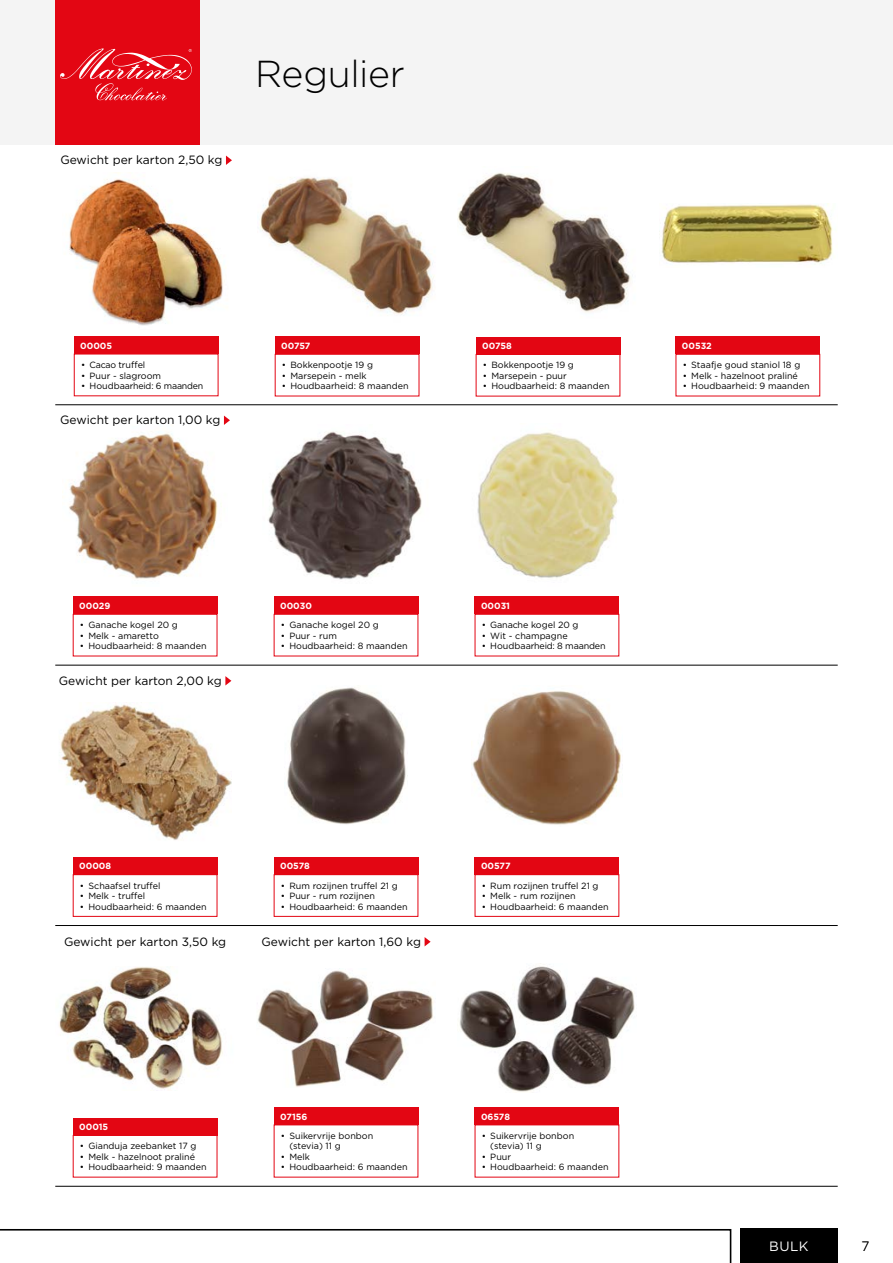
<style>
.page{position:relative;width:893px;height:1263px;background:#fff}
.page>*{position:absolute;margin:0;border:0;box-sizing:border-box;transform-origin:0 0}
.t1{font:300 37.5px "Gotham";letter-spacing:-.01em;color:#000}
.t2{font:13.5px "Gotham";color:#fff}
.t3{font:300 13.5px "Gotham";color:#000}
.t4{font:12px "Gotham";color:#000}
.t5{font:9px/10.5px "Gotham";color:#000}
.t6{font:9px "Gotham";letter-spacing:-.02em;color:#000}
.t7{font:700 9px "Gotham";color:#fff}
</style>
<div class="page">
<div style="left:740px;top:1229px;width:98px;height:34px;background:#000"></div>
<div style="left:0;top:0;width:893px;height:145px;background:#f4f4f4"></div>
<svg style="left:0;top:1229px;width:731px;height:34px"></svg>
<div style="left:55px;top:0;width:145px;height:145px;background:#e30613"></div>
<svg style="left:60px;top:48px;width:132px;height:52px"></svg>
<img style="left:472px;top:691px;width:149px;height:134px">
<img style="left:287px;top:687px;width:119px;height:138px">
<img style="left:60px;top:704px;width:172px;height:136px">
<svg style="left:225px;top:676px;width:6px;height:9px"></svg>
<img style="left:69px;top:431px;width:153px;height:148px">
<img style="left:268px;top:431px;width:154px;height:149px">
<img style="left:477px;top:432px;width:141px;height:146px">
<svg style="left:224px;top:416px;width:6px;height:9px"></svg>
<hr style="left:55px;top:404px;width:783px;height:1px;background:#000">
<hr style="left:55px;top:665px;width:783px;height:1px;background:#000">
<hr style="left:55px;top:1186px;width:783px;height:1px;background:#000">
<hr style="left:55px;top:925px;width:783px;height:1px;background:#000">
<img style="left:457px;top:173px;width:174px;height:140px">
<img style="left:260px;top:177px;width:175px;height:138px">
<img style="left:659px;top:204px;width:174px;height:60px">
<img style="left:59px;top:967px;width:164px;height:123px">
<img style="left:257px;top:970px;width:177px;height:117px">
<img style="left:459px;top:966px;width:176px;height:126px">
<div style="left:73px;top:874px;width:144px;height:43px;border:1px solid #e30613"></div>
<div style="left:73px;top:857px;width:144px;height:17px;background:#e30613"></div>
<div style="left:275px;top:354px;width:144px;height:42px;border:1px solid #e30613"></div>
<div style="left:275px;top:337px;width:144px;height:17px;background:#e30613"></div>
<div style="left:476px;top:354px;width:144px;height:42px;border:1px solid #e30613"></div>
<div style="left:476px;top:337px;width:144px;height:17px;background:#e30613"></div>
<div style="left:73px;top:614px;width:144px;height:42px;border:1px solid #e30613"></div>
<div style="left:73px;top:597px;width:144px;height:17px;background:#e30613"></div>
<div style="left:274px;top:614px;width:144px;height:42px;border:1px solid #e30613"></div>
<div style="left:274px;top:597px;width:144px;height:17px;background:#e30613"></div>
<div style="left:475px;top:614px;width:144px;height:42px;border:1px solid #e30613"></div>
<div style="left:475px;top:597px;width:144px;height:17px;background:#e30613"></div>
<div style="left:475px;top:874px;width:144px;height:43px;border:1px solid #e30613"></div>
<div style="left:475px;top:857px;width:144px;height:17px;background:#e30613"></div>
<div style="left:274px;top:874px;width:144px;height:43px;border:1px solid #e30613"></div>
<div style="left:274px;top:857px;width:144px;height:17px;background:#e30613"></div>
<div style="left:676px;top:354px;width:144px;height:42px;border:1px solid #e30613"></div>
<div style="left:676px;top:337px;width:144px;height:17px;background:#e30613"></div>
<div style="left:73px;top:1135px;width:144px;height:42px;border:1px solid #e30613"></div>
<div style="left:73px;top:1118px;width:144px;height:17px;background:#e30613"></div>
<div style="left:274px;top:1124px;width:144px;height:53px;border:1px solid #e30613"></div>
<div style="left:274px;top:1107px;width:144px;height:17px;background:#e30613"></div>
<div style="left:475px;top:1124px;width:144px;height:53px;border:1px solid #e30613"></div>
<div style="left:475px;top:1107px;width:144px;height:17px;background:#e30613"></div>
<div style="left:74px;top:337px;width:144px;height:17px;background:#e30613"></div>
<img style="left:69px;top:172px;width:157px;height:154px">
<svg style="left:226px;top:156px;width:6px;height:9px"></svg>
<svg style="left:425px;top:937px;width:6px;height:9px"></svg>
<h3 class="t4" style="left:60px;top:152px;width:163px">Gewicht per karton 2,50 kg</h3>
<h1 class="t1" style="left:255px;top:50px;width:151px">Regulier</h1>
<p class="t7" style="left:80px;top:340px;width:33px">00005</p>
<p class="t6" style="left:81px;top:359px;width:66px">• Cacao truffel</p>
<p class="t5" style="left:81px;top:370px;width:82px">• Puur - slagroom</p>
<p class="t6" style="left:81px;top:380px;width:124px">• Houdbaarheid: 6 maanden</p>
<h3 class="t4" style="left:60px;top:412px;width:162px">Gewicht per karton 1,00 kg</h3>
<p class="t7" style="left:281px;top:340px;width:31px">00757</p>
<p class="t5" style="left:282px;top:360px;width:93px">• Bokkenpootje 19 g</p>
<p class="t5" style="left:282px;top:370px;width:86px">• Marsepein - melk</p>
<p class="t5" style="left:282px;top:381px;width:128px">• Houdbaarheid: 8 maanden</p>
<p class="t7" style="left:482px;top:340px;width:31px">00758</p>
<p class="t5" style="left:483px;top:360px;width:93px">• Bokkenpootje 19 g</p>
<p class="t5" style="left:483px;top:370px;width:85px">• Marsepein - puur</p>
<p class="t5" style="left:483px;top:381px;width:128px">• Houdbaarheid: 8 maanden</p>
<p class="t7" style="left:79px;top:600px;width:33px">00029</p>
<p class="t5" style="left:80px;top:620px;width:99px">• Ganache kogel 20 g</p>
<p class="t5" style="left:80px;top:630px;width:80px">• Melk - amaretto</p>
<p class="t5" style="left:80px;top:641px;width:128px">• Houdbaarheid: 8 maanden</p>
<h3 class="t4" style="left:59px;top:673px;width:164px">Gewicht per karton 2,00 kg</h3>
<p class="t7" style="left:280px;top:600px;width:33px">00030</p>
<p class="t5" style="left:281px;top:620px;width:99px">• Ganache kogel 20 g</p>
<p class="t5" style="left:281px;top:630px;width:58px">• Puur - rum</p>
<p class="t5" style="left:281px;top:641px;width:128px">• Houdbaarheid: 8 maanden</p>
<p class="t7" style="left:481px;top:600px;width:31px">00031</p>
<p class="t6" style="left:482px;top:619px;width:98px">• Ganache kogel 20 g</p>
<p class="t5" style="left:482px;top:630px;width:87px">• Wit - champagne</p>
<p class="t6" style="left:482px;top:640px;width:125px">• Houdbaarheid: 8 maanden</p>
<p class="t7" style="left:79px;top:860px;width:33px">00008</p>
<p class="t7" style="left:280px;top:860px;width:31px">00578</p>
<p class="t7" style="left:481px;top:860px;width:31px">00577</p>
<p class="t5" style="left:80px;top:880px;width:82px">• Schaafsel truffel</p>
<p class="t5" style="left:80px;top:890px;width:67px">• Melk - truffel</p>
<p class="t5" style="left:80px;top:901px;width:128px">• Houdbaarheid: 6 maanden</p>
<p class="t5" style="left:281px;top:880px;width:118px">• Rum rozijnen truffel 21 g</p>
<p class="t5" style="left:281px;top:890px;width:96px">• Puur - rum rozijnen</p>
<p class="t5" style="left:281px;top:901px;width:128px">• Houdbaarheid: 6 maanden</p>
<p class="t5" style="left:482px;top:880px;width:118px">• Rum rozijnen truffel 21 g</p>
<p class="t5" style="left:482px;top:890px;width:95px">• Melk - rum rozijnen</p>
<p class="t5" style="left:482px;top:901px;width:128px">• Houdbaarheid: 6 maanden</p>
<h3 class="t4" style="left:64px;top:934px;width:164px">Gewicht per karton 3,50 kg</h3>
<h3 class="t4" style="left:261px;top:934px;width:161px">Gewicht per karton 1,60 kg</h3>
<p class="t7" style="left:79px;top:1121px;width:31px">00015</p>
<p class="t5" style="left:80px;top:1141px;width:118px">• Gianduja zeebanket 17 g</p>
<p class="t5" style="left:80px;top:1151px;width:117px">• Melk - hazelnoot praliné</p>
<p class="t5" style="left:80px;top:1162px;width:128px">• Houdbaarheid: 9 maanden</p>
<p class="t7" style="left:280px;top:1110px;width:29px">07156</p>
<p class="t5" style="left:289px;top:1130px;width:85px;text-indent:-9px">• Suikervrije bonbon (stevia) 11 g</p>
<p class="t5" style="left:281px;top:1151px;width:31px">• Melk</p>
<p class="t5" style="left:281px;top:1162px;width:128px">• Houdbaarheid: 6 maanden</p>
<p class="t7" style="left:481px;top:1110px;width:31px">06578</p>
<p class="t5" style="left:490px;top:1130px;width:85px;text-indent:-9px">• Suikervrije bonbon (stevia) 11 g</p>
<p class="t5" style="left:482px;top:1151px;width:31px">• Puur</p>
<p class="t5" style="left:482px;top:1162px;width:128px">• Houdbaarheid: 6 maanden</p>
<p class="t7" style="left:682px;top:340px;width:31px">00532</p>
<p class="t5" style="left:683px;top:360px;width:119px">• Staafje goud staniol 18 g</p>
<p class="t5" style="left:683px;top:370px;width:117px">• Melk - hazelnoot praliné</p>
<p class="t5" style="left:683px;top:381px;width:128px">• Houdbaarheid: 9 maanden</p>
<h2 class="t2" style="left:769px;top:1238px;width:41px">BULK</h2>
<h2 class="t3" style="left:861px;top:1238px;width:9px">7</h2>
</div>
